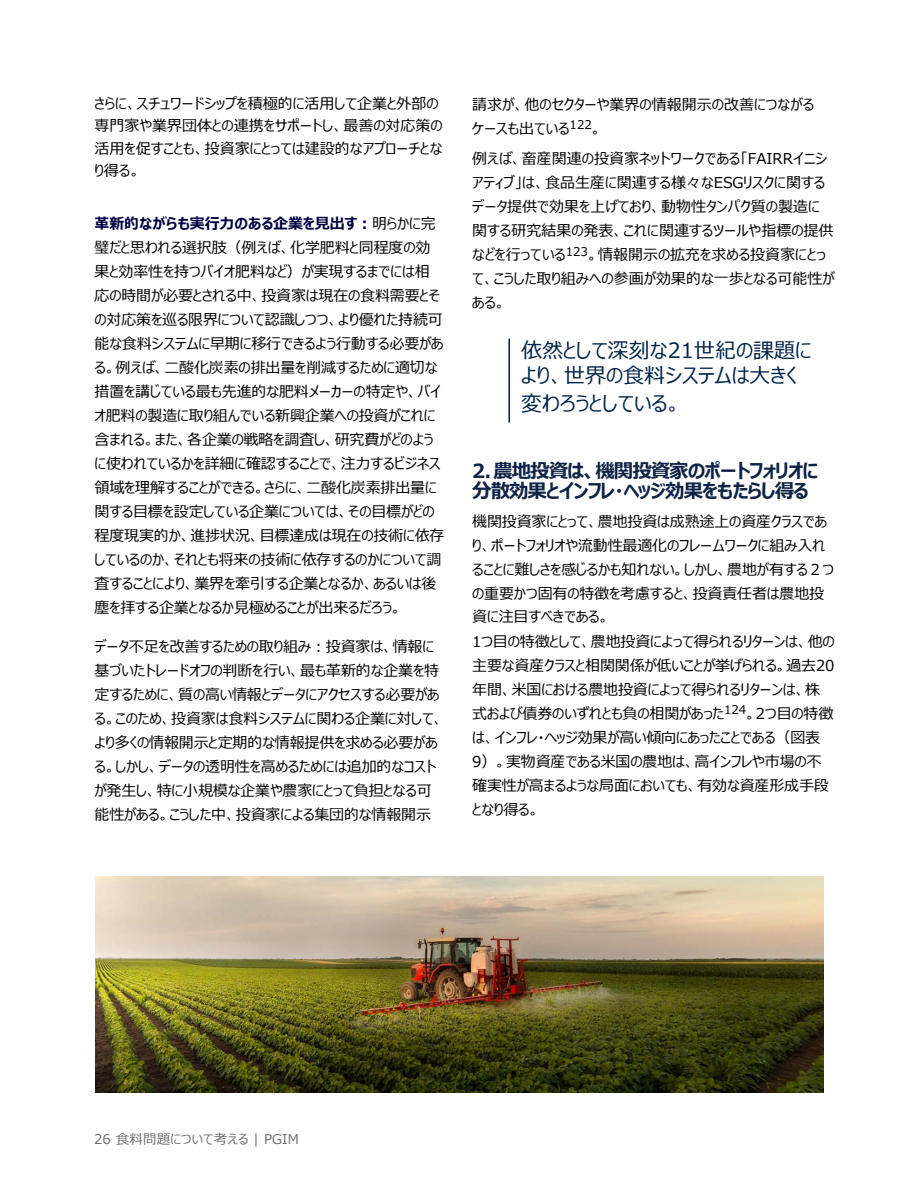
<style>
.page{position:relative;width:918px;height:1188px;background:#fff}
.page>*{position:absolute;margin:0;border:0;box-sizing:border-box;transform-origin:0 0}
.t1{font:21px/25.2px "Meiryo UI";color:#002247}
.Bodycopy_Dark{font:700 19.5px/19.6px "Meiryo UI";letter-spacing:-.055em;color:#0e2345}
.Bodycopy_Dark-2{font:15px/24px "Meiryo UI";letter-spacing:-.01em;color:#000}
.t2{font:13.5px "Meiryo UI";letter-spacing:.01em;color:#6d6e71}
.s1{font-weight:700;color:#000040}
</style>
<div class="page">
<hr style="left:509px;top:339px;width:1px;height:84px;background:#002247">
<img style="left:95px;top:876px;width:729px;height:216px">
<p class="Bodycopy_Dark-2" style="left:94px;top:93px;width:350px;line-height:22.5px">さらに、スチュワードシップを積極的に活用して企業と外部の専門家や業界団体との連携をサポートし、最善の対応策の活用を促すことも、投資家にとっては建設的なアプローチとなり得る。</p>
<p class="Bodycopy_Dark-2" style="left:94px;top:213px;width:352px"><span class="s1">革新的ながらも実行力のある企業を見出す︓</span>明らかに完璧だと思われる選択肢（例えば、化学肥料と同程度の効果と効率性を持つバイオ肥料など）が実現するまでには相応の時間が必要とされる中、投資家は現在の食料需要とその対応策を巡る限界について認識しつつ、より優れた持続可能な食料システムに早期に移行できるよう行動する必要がある。例えば、二酸化炭素の排出量を削減するために適切な措置を講じている最も先進的な肥料メーカーの特定や、バイオ肥料の製造に取り組んでいる新興企業への投資がこれに含まれる。また、各企業の戦略を調査し、研究費がどのように使われているかを詳細に確認することで、注力するビジネス領域を理解することができる。さらに、二酸化炭素排出量に関する目標を設定している企業については、その目標がどの程度現実的か、進捗状況、目標達成は現在の技術に依存しているのか、それとも将来の技術に依存するのかについて調査することにより、業界を牽引する企業となるか、あるいは後塵を拝する企業となるか見極めることが出来るだろう。</p>
<p class="Bodycopy_Dark-2" style="left:94px;top:636px;width:351px">データ不足を改善するための取り組み︓投資家は、情報に基づいたトレードオフの判断を行い、最も革新的な企業を特定するために、質の高い情報とデータにアクセスする必要がある。このため、投資家は食料システムに関わる企業に対して、より多くの情報開示と定期的な情報提供を求める必要がある。しかし、データの透明性を高めるためには追加的なコストが発生し、特に小規模な企業や農家にとって負担となる可能性がある。こうした中、投資家による集団的な情報開示</p>
<p class="Bodycopy_Dark-2" style="left:472px;top:93px;width:343px">請求が、他のセクターや業界の情報開示の改善につながるケースも出ている<sup>122</sup>。</p>
<p class="Bodycopy_Dark-2" style="left:472px;top:148px;width:364px">例えば、畜産関連の投資家ネットワークである「FAIRRイニシアティブ」は、食品生産に関連する様々なESGリスクに関するデータ提供で効果を上げており、動物性タンパク質の製造に関する研究結果の発表、これに関連するツールや指標の提供などを行っている<sup>123</sup>。情報開示の拡充を求める投資家にとって、こうした取り組みへの参画が効果的な一歩となる可能性がある。</p>
<h1 class="t1" style="left:521px;top:339px;width:292px">依然として深刻な21世紀の課題により、世界の食料システムは大きく</h1>
<h1 class="t1" style="left:521px;top:392px;width:162px">変わろうとしている。</h1>
<p class="Bodycopy_Dark" style="left:472px;top:462px;width:348px">2. 農地投資は、機関投資家のポートフォリオに分散効果とインフレ・ヘッジ効果をもたらし得る</p>
<p class="Bodycopy_Dark-2" style="left:472px;top:510px;width:364px">機関投資家にとって、農地投資は成熟途上の資産クラスであり、ポートフォリオや流動性最適化のフレームワークに組み入れることに難しさを感じるかも知れない。しかし、農地が有する２つの重要かつ固有の特徴を考慮すると、投資責任者は農地投資に注目すべきである。</p>
<p class="Bodycopy_Dark-2" style="left:472px;top:630px;width:364px">1つ目の特徴として、農地投資によって得られるリターンは、他の主要な資産クラスと相関関係が低いことが挙げられる。過去20年間、米国における農地投資によって得られるリターンは、株式および債券のいずれとも負の相関があった<sup>124</sup>。2つ目の特徴は、インフレ・ヘッジ効果が高い傾向にあったことである（図表<br>9）。実物資産である米国の農地は、高インフレや市場の不確実性が高まるような局面においても、有効な資産形成手段となり得る。</p>
<p class="t2" style="left:94px;top:1129px;width:206px">26 食料問題について考える | PGIM</p>
</div>
